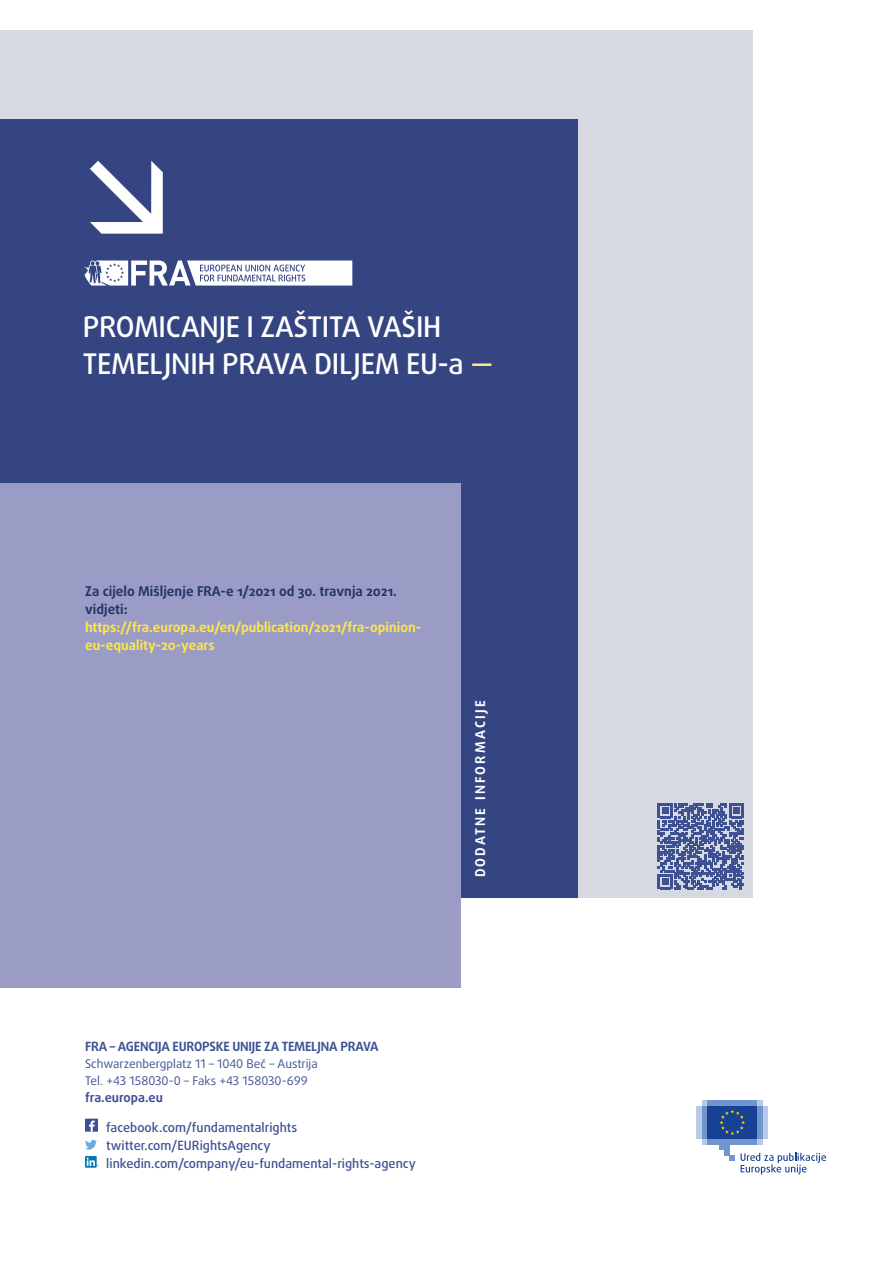
<style>
.page{position:relative;width:893px;height:1263px;background:#fff}
.page>*{position:absolute;margin:0;border:0;box-sizing:border-box;transform-origin:0 0}
.doc_title_end{font:28.5px/37px "Daxline Pro Medium 2";letter-spacing:-.01em;color:#fff}
.end_body{font:700 13.5px/18px "Daxline Pro";color:#ffe847}
.end_title_2_break{font:700 13.5px/18px "Daxline Pro";color:#233465}
.end_title_1{font:700 13.5px "Daxline Pro";letter-spacing:.16em;color:#fff}
.end_address_4{font:12.75px "Daxline Pro Medium 2";color:#3e5293}
.end_address_1{font:700 12.75px "Daxline Pro";letter-spacing:-.015em;color:#3e5293}
.end_address_3{font:700 12.75px "Daxline Pro";color:#3e5293}
.end_address_2{font:12px "Daxline Pro";color:#3e5293}
.s1{color:#ffee81}
</style>
<div class="page">
<div style="left:0;top:30px;width:752px;height:868px;background:#d7d9e2"></div>
<div style="left:0;top:119px;width:577px;height:779px;background:#344582"></div>
<div style="left:0;top:484px;width:460px;height:504px;background:#9a9cc5"></div>
<svg style="left:90px;top:161px;width:73px;height:73px"></svg>
<svg style="left:84px;top:260px;width:268px;height:26px;background:#c5cadb"></svg>
<svg style="left:658px;top:803px;width:86px;height:86px"></svg>
<svg style="left:702px;top:1139px;width:60px;height:5px"></svg>
<svg style="left:702px;top:1100px;width:60px;height:6px"></svg>
<div style="left:708px;top:1100px;width:49px;height:6px;background:#7196cf"></div>
<div style="left:708px;top:1139px;width:49px;height:5px;background:#7196cf"></div>
<div style="left:757px;top:1106px;width:5px;height:33px;background:#7196cf"></div>
<div style="left:762px;top:1106px;width:6px;height:33px;background:#b8cae7"></div>
<div style="left:702px;top:1106px;width:6px;height:33px;background:#7196cf"></div>
<div style="left:697px;top:1106px;width:5px;height:33px;background:#b8cae7"></div>
<div style="left:719px;top:1139px;width:11px;height:11px;background:#7196cf"></div>
<div style="left:724px;top:1139px;width:6px;height:16px;background:#7196cf"></div>
<svg style="left:730px;top:1155px;width:5px;height:6px"></svg>
<div style="left:708px;top:1106px;width:49px;height:33px;background:#164194"></div>
<svg style="left:719px;top:1110px;width:26px;height:25px"></svg>
<svg style="left:741px;top:1153px;width:85px;height:21px"></svg>
<div style="left:85px;top:1118px;width:13px;height:14px;background:#3e5293"></div>
<svg style="left:89px;top:1120px;width:6px;height:12px"></svg>
<svg style="left:85px;top:1140px;width:12px;height:9px"></svg>
<svg style="left:85px;top:1156px;width:12px;height:12px"></svg>
<svg style="left:87px;top:1157px;width:12px;height:9px"></svg>
<p class="doc_title_end" style="left:83px;top:308px;width:412px">PROMICANJE I ZAŠTITA VAŠIH<br>TEMELJNIH PRAVA DILJEM EU-a <span class="s1">—</span></p>
<p class="end_title_2_break" style="left:85px;top:582px;width:313px">Za cijelo Mišljenje FRA-e 1/2021 od 30. travnja 2021. vidjeti:</p>
<p class="end_body" style="left:85px;top:618px;width:338px">https://fra.europa.eu/en/publication/2021/fra-opinion&shy;eu-equality-20-years</p>
<p class="end_title_1" style="left:471px;top:877px;width:179px;rotate:-90deg">DODATNE INFORMACIJE</p>
<p class="end_address_1" style="left:85px;top:1037px;width:295px">FRA – AGENCIJA EUROPSKE UNIJE ZA TEMELJNA PRAVA</p>
<p class="end_address_2" style="left:85px;top:1055px;width:234px">Schwarzenbergplatz 11 – 1040 Beč – Austrija</p>
<p class="end_address_2" style="left:85px;top:1072px;width:224px">Tel. +43 158030-0 – Faks +43 158030-699</p>
<p class="end_address_3" style="left:85px;top:1089px;width:79px">fra.europa.eu</p>
<p class="end_address_4" style="left:106px;top:1118px;width:192px">facebook.com/fundamentalrights</p>
<p class="end_address_4" style="left:106px;top:1136px;width:166px">twitter.com/EURightsAgency</p>
<p class="end_address_4" style="left:106px;top:1154px;width:311px">linkedin.com/company/eu-fundamental-rights-agency</p>
</div>
